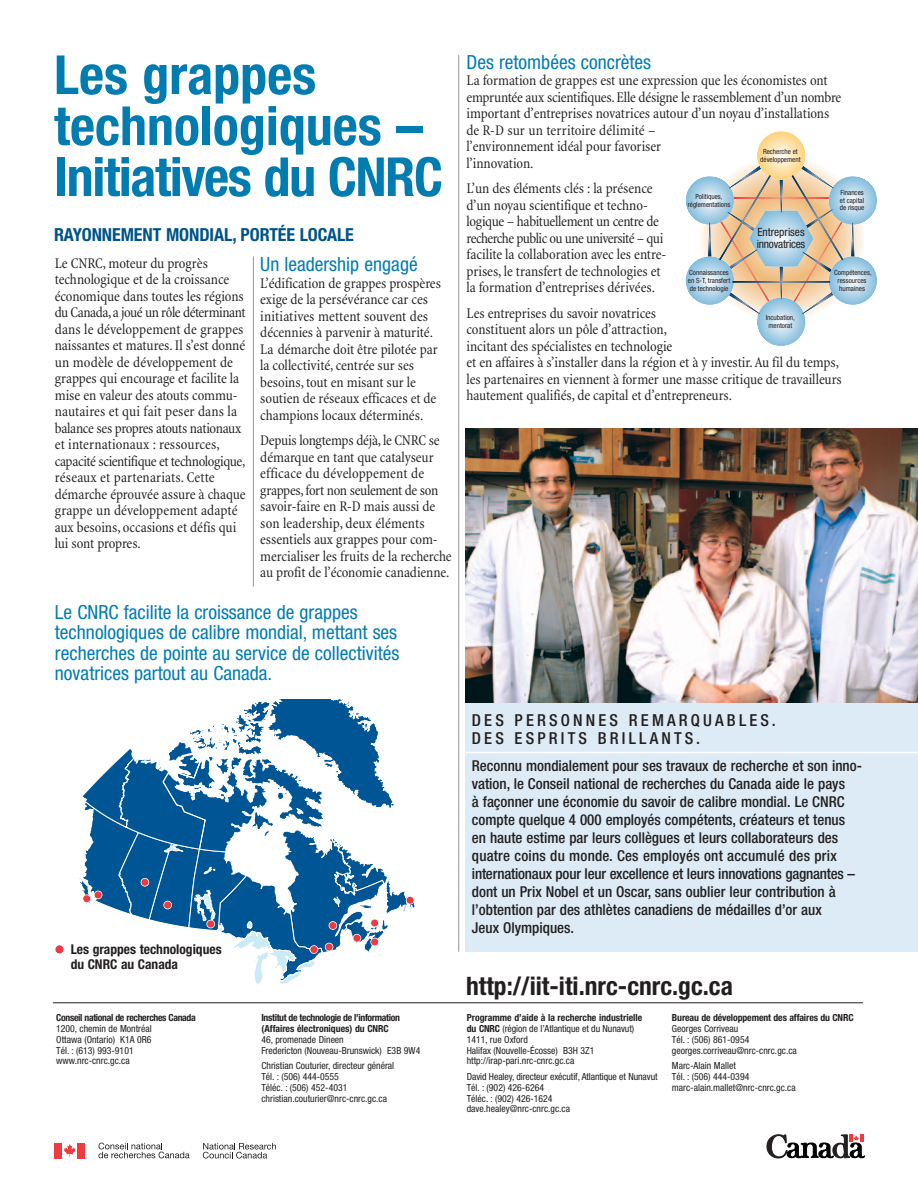
<style>
.page{position:relative;width:918px;height:1188px;background:#fff}
.page>*{position:absolute;margin:0;border:0;box-sizing:border-box;transform-origin:0 0}
.t1{font:700 condensed 54px/51px "Helvetica Neue";color:#007cb1}
.t2{font:700 condensed 25.5px "Helvetica Neue";color:#231f20}
.t3{font:condensed 19.5px/20.2px "Helvetica Neue";color:#007cb1}
.t4{font:700 condensed 18px "Helvetica Neue";letter-spacing:-.005em;color:#005487}
.t5{font:500 condensed 16.5px/18px "Helvetica Neue";letter-spacing:.19em;color:#231f20}
.t6{font:condensed 15px/16.5px "Minion";letter-spacing:-.005em;color:#231f20}
.t7{font:500 condensed 15px/18px "Helvetica Neue";color:#231f20}
.t8{font:700 condensed 13.5px/15px "Helvetica Neue";color:#231f20}
.t9{font:condensed 11.4px/12.1px "Helvetica Neue";letter-spacing:-.01em;color:#231f20}
.t10{font:condensed 9.75px/10.8px "Helvetica Neue";color:#231f20}
.t11{font:700 condensed 9.75px/10.8px "Helvetica Neue";letter-spacing:-.035em;color:#231f20}
.t12{font:700 condensed 9.75px "Helvetica Neue";letter-spacing:-.01em;color:#231f20}
.t13{font:condensed 7.2px/7.8px "Helvetica Neue";color:#231f20;text-align:center}
.s1{font-weight:700}
</style>
<div class="page">
<div style="left:466px;top:699px;width:452px;height:253px;background:#dcebf5"></div>
<hr style="left:465px;top:752px;width:453px;height:1px;background:#fff">
<hr style="left:53px;top:1002px;width:810px;height:1px;background:#231f20">
<svg style="left:98px;top:1143px;width:92px;height:15px"></svg>
<div style="left:54px;top:1143px;width:8px;height:15px;background:#ee3a41"></div>
<svg style="left:64px;top:1144px;width:12px;height:13px"></svg>
<div style="left:78px;top:1143px;width:7px;height:15px;background:#ee3a41"></div>
<svg style="left:203px;top:1143px;width:73px;height:16px"></svg>
<svg style="left:767px;top:1135px;width:98px;height:23px"></svg>
<hr style="left:458px;top:55px;width:1px;height:897px;background:#939598">
<img style="left:466px;top:428px;width:452px;height:274px">
<svg style="left:698px;top:155px;width:167px;height:166px"></svg>
<svg style="left:757px;top:298px;width:48px;height:48px"></svg>
<svg style="left:829px;top:176px;width:48px;height:48px"></svg>
<svg style="left:686px;top:176px;width:48px;height:48px"></svg>
<svg style="left:851px;top:223px;width:4px;height:33px"></svg>
<svg style="left:708px;top:223px;width:3px;height:33px"></svg>
<svg style="left:686px;top:256px;width:48px;height:49px"></svg>
<svg style="left:829px;top:256px;width:48px;height:49px"></svg>
<svg style="left:757px;top:131px;width:48px;height:49px"></svg>
<svg style="left:719px;top:164px;width:125px;height:150px;background:#d3c8b6"></svg>
<hr style="left:253px;top:257px;width:1px;height:330px;background:#939598">
<svg style="left:79px;top:698px;width:336px;height:286px"></svg>
<div style="left:406px;top:896px;width:8px;height:8px;background:#ee3a41;border-radius:50%"></div>
<div style="left:406px;top:896px;width:8px;height:9px;border:2px solid #fff;border-radius:50%"></div>
<div style="left:371px;top:919px;width:8px;height:8px;background:#ee3a41;border-radius:50%"></div>
<div style="left:370px;top:919px;width:9px;height:8px;border:2px solid #fff;border-radius:50%"></div>
<div style="left:371px;top:938px;width:8px;height:8px;background:#ee3a41;border-radius:50%"></div>
<div style="left:370px;top:938px;width:9px;height:8px;border:2px solid #fff;border-radius:50%"></div>
<div style="left:353px;top:934px;width:8px;height:8px;background:#ee3a41;border-radius:50%"></div>
<div style="left:353px;top:934px;width:8px;height:8px;border:2px solid #fff;border-radius:50%"></div>
<div style="left:325px;top:943px;width:8px;height:8px;background:#ee3a41;border-radius:50%"></div>
<div style="left:325px;top:943px;width:8px;height:8px;border:2px solid #fff;border-radius:50%"></div>
<div style="left:329px;top:922px;width:8px;height:7px;background:#ee3a41;border-radius:50%"></div>
<div style="left:329px;top:921px;width:8px;height:9px;border:2px solid #fff;border-radius:50%"></div>
<div style="left:310px;top:946px;width:8px;height:7px;background:#ee3a41;border-radius:50%"></div>
<div style="left:310px;top:945px;width:8px;height:9px;border:2px solid #fff;border-radius:50%"></div>
<div style="left:207px;top:920px;width:8px;height:8px;background:#ee3a41;border-radius:50%"></div>
<div style="left:206px;top:920px;width:9px;height:8px;border:2px solid #fff;border-radius:50%"></div>
<div style="left:164px;top:901px;width:8px;height:8px;background:#ee3a41;border-radius:50%"></div>
<div style="left:163px;top:901px;width:9px;height:8px;border:2px solid #fff;border-radius:50%"></div>
<div style="left:141px;top:878px;width:8px;height:8px;background:#ee3a41;border-radius:50%"></div>
<div style="left:141px;top:878px;width:8px;height:9px;border:2px solid #fff;border-radius:50%"></div>
<div style="left:94px;top:891px;width:8px;height:8px;background:#ee3a41;border-radius:50%"></div>
<div style="left:94px;top:891px;width:8px;height:8px;border:2px solid #fff;border-radius:50%"></div>
<div style="left:83px;top:895px;width:8px;height:8px;background:#ee3a41;border-radius:50%"></div>
<div style="left:82px;top:894px;width:9px;height:9px;border:2px solid #fff;border-radius:50%"></div>
<div style="left:55px;top:945px;width:9px;height:9px;background:#ee3a41;border-radius:50%"></div>
<div style="left:55px;top:945px;width:9px;height:9px;border:2px solid #fff;border-radius:50%"></div>
<h1 class="t1" style="left:54px;top:54px;width:390px">Les grappes technologiques –<br>Initiatives du CNRC</h1>
<p class="t4" style="left:54px;top:228px;width:301px">RAYONNEMENT MONDIAL, PORTÉE LOCALE</p>
<p class="t6" style="left:55px;top:256px;width:192px">Le CNRC, moteur du progrès technologique et de la croissance économique dans toutes les régions du Canada, a joué un rôle déterminant dans le développement de grappes naissantes et matures. Il s’est donné un modèle de développement de grappes qui encourage et facilite la mise en valeur des atouts commu&shy;nautaires et qui fait peser dans la balance ses propres atouts nationaux et internationaux : ressources, capacité scientifique et technologique, réseaux et partenariats. Cette démarche éprouvée assure à chaque grappe un développement adapté aux besoins, occasions et défis qui lui sont propres.</p>
<h3 class="t3" style="left:260px;top:256px;width:159px">Un leadership engagé</h3>
<p class="t6" style="left:260px;top:276px;width:182px">L’édification de grappes prospères exige de la persévérance car ces initiatives mettent souvent des décennies à parvenir à maturité.<br>La démarche doit être pilotée par la collectivité, centrée sur ses besoins, tout en misant sur le soutien de réseaux efficaces et de champions locaux déterminés.</p>
<p class="t6" style="left:260px;top:433px;width:193px">Depuis longtemps déjà, le CNRC se démarque en tant que catalyseur efficace du développement de grappes, fort non seulement de son savoir-faire en R-D mais aussi de son leadership, deux éléments essentiels aux grappes pour com&shy;mercialiser les fruits de la recherche au profit de l’économie canadienne.</p>
<h3 class="t3" style="left:55px;top:604px;width:346px">Le CNRC facilite la croissance de grappes technologiques de calibre mondial, mettant ses recherches de pointe au service de collectivités novatrices partout au Canada.</h3>
<p class="t8" style="left:71px;top:943px;width:153px">Les grappes technologiques du CNRC au Canada</p>
<p class="t11" style="left:56px;top:1013px;width:141px">Conseil national de recherches Canada</p>
<p class="t10" style="left:56px;top:1024px;width:97px">1200, chemin de Montréal<br>Ottawa (Ontario) K1A 0R6<br>Tél. : (613) 993-9101 www.nrc-cnrc.gc.ca</p>
<p class="t11" style="left:261px;top:1013px;width:140px">Institut de technologie de l’information (Affaires électroniques) du CNRC</p>
<p class="t10" style="left:261px;top:1035px;width:160px">46, promenade Dineen<br>Fredericton (Nouveau-Brunswick) E3B 9W4</p>
<p class="t10" style="left:261px;top:1061px;width:134px">Christian Couturier, directeur général<br>Tél. : (506) 444-0555<br>Téléc. : (506) 452-4031 christian.couturier@nrc-cnrc.gc.ca</p>
<h3 class="t3" style="left:467px;top:53px;width:186px">Des retombées concrètes</h3>
<p class="t6" style="left:467px;top:73px;width:376px">La formation de grappes est une expression que les économistes ont empruntée aux scientifiques. Elle désigne le rassemblement d’un nombre important d’entreprises novatrices autour d’un noyau d’installations de R-D sur un territoire délimité –<br>l’environnement idéal pour favoriser<br>l’innovation.</p>
<p class="t6" style="left:467px;top:181px;width:201px">L’un des éléments clés : la présence d’un noyau scientifique et techno&shy;logique – habituellement un centre de recherche public ou une université – qui facilite la collaboration avec les entre&shy;prises, le transfert de technologies et la formation d’entreprises dérivées.</p>
<p class="t6" style="left:467px;top:306px;width:377px">Les entreprises du savoir novatrices<br>constituent alors un pôle d’attraction,<br>incitant des spécialistes en technologie<br>et en affaires à s’installer dans la région et à y investir. Au fil du temps, les partenaires en viennent à former une masse critique de travailleurs hautement qualifiés, de capital et d’entrepreneurs.</p>
<p class="t13" style="left:760px;top:148px;width:42px">Recherche et développement</p>
<p class="t13" style="left:840px;top:189px;width:26px;text-align:justify">Finances et capital de risque</p>
<p class="t13" style="left:688px;top:193px;width:44px">Politiques, réglementations</p>
<p class="t9" style="left:757px;top:227px;width:50px">Entreprises innovatrices</p>
<p class="t13" style="left:688px;top:269px;width:44px;text-align:left">Connaissances en S-T, transfert de technologie</p>
<p class="t13" style="left:834px;top:269px;width:39px">Compétences, ressources humaines</p>
<p class="t13" style="left:766px;top:315px;width:31px">Incubation, mentorat</p>
<p class="t5" style="left:472px;top:712px;width:305px">DES PERSONNES REMARQUABLES.<br>DES ESPRITS BRILLANTS.</p>
<p class="t7" style="left:472px;top:758px;width:392px">Reconnu mondialement pour ses travaux de recherche et son inno&shy;vation, le Conseil national de recherches du Canada aide le pays<br>à façonner une économie du savoir de calibre mondial. Le CNRC compte quelque 4 000 employés compétents, créateurs et tenus en haute estime par leurs collègues et leurs collaborateurs des quatre coins du monde. Ces employés ont accumulé des prix internationaux pour leur excellence et leurs innovations gagnantes – dont un Prix Nobel et un Oscar, sans oublier leur contribution à l’obtention par des athlètes canadiens de médailles d’or aux<br>Jeux Olympiques.</p>
<h2 class="t2" style="left:466px;top:977px;width:268px">http://iit-iti.nrc-cnrc.gc.ca</h2>
<p class="t10" style="left:467px;top:1013px;width:177px"><span class="s1">Programme d’aide à la recherche industrielle du CNRC</span> (région de l’Atlantique et du Nunavut)<br>1411, rue Oxford<br>Halifax (Nouvelle-Écosse) B3H 3Z1 http://irap-pari.nrc-cnrc.gc.ca</p>
<p class="t10" style="left:467px;top:1072px;width:193px">David Healey, directeur exécutif, Atlantique et Nunavut Tél. : (902) 426-6264<br>Téléc. : (902) 426-1624 dave.healey@nrc-cnrc.gc.ca</p>
<p class="t12" style="left:672px;top:1014px;width:183px">Bureau de développement des affaires du CNRC</p>
<p class="t10" style="left:672px;top:1024px;width:126px">Georges Corriveau<br>Tél. : (506) 861-0954 georges.corriveau@nrc-cnrc.gc.ca</p>
<p class="t10" style="left:672px;top:1061px;width:125px">Marc-Alain Mallet<br>Tél. : (506) 444-0394 marc-alain.mallet@nrc-cnrc.gc.ca</p>
</div>
